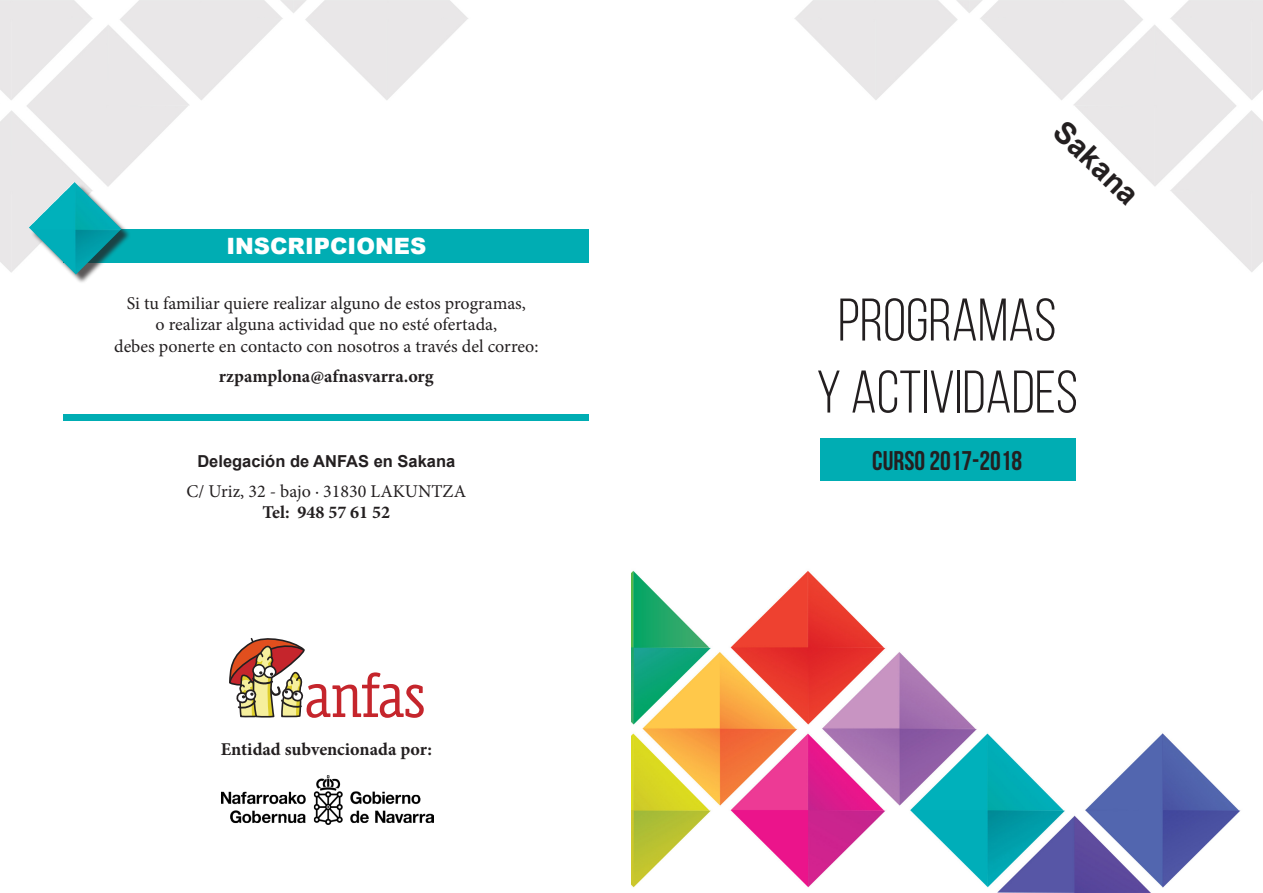
<style>
.page{position:relative;width:1263px;height:893px;background:#fff}
.page>*{position:absolute;margin:0;border:0;box-sizing:border-box;transform-origin:0 0}
.t1{font:60px "Bebas Neue";color:#231f20}
.t2{font:700 30px "Arial";color:#231f20}
.t3{font:700 27px "Bebas Neue";color:#231f20}
.t4{font:900 22.5px "Arial";color:#fff}
.t5{font:18px "Minion Pro";color:#231f20}
.t6{font:700 18px "Minion Pro";color:#231f20}
.t7{font:700 16.5px "Arial";color:#231f20}
</style>
<div class="page">
<img style="left:0;top:0;width:504px;height:273px">
<div style="left:64px;top:230px;width:525px;height:33px;background:#00adb3"></div>
<div style="left:64px;top:414px;width:525px;height:6px;background:#00adb3"></div>
<div style="left:31px;top:184px;width:101px;height:101px;background:#231f20;opacity:.75"></div>
<img style="left:29px;top:182px;width:92px;height:93px">
<div style="left:821px;top:438px;width:255px;height:42px;background:#00adb3"></div>
<img style="left:631px;top:571px;width:610px;height:322px">
<img style="left:222px;top:776px;width:211px;height:48px">
<svg style="left:229px;top:638px;width:195px;height:80px"></svg>
<p class="t4" style="left:226px;top:230px;width:201px">INSCRIPCIONES</p>
<p class="t5" style="left:127px;top:291px;width:401px">Si tu familiar quiere realizar alguno de estos programas,</p>
<p class="t5" style="left:155px;top:312px;width:343px">o realizar alguna actividad que no esté ofertada,</p>
<p class="t5" style="left:114px;top:334px;width:426px">debes ponerte en contacto con nosotros a través del correo:</p>
<p class="t6" style="left:219px;top:363px;width:216px">rzpamplona@afnasvarra.org</p>
<p class="t7" style="left:197px;top:450px;width:259px">Delegación de ANFAS en Sakana</p>
<p class="t5" style="left:187px;top:479px;width:281px">C/ Uriz, 32 - bajo · 31830 LAKUNTZA</p>
<p class="t6" style="left:263px;top:500px;width:129px">Tel: 948 57 61 52</p>
<p class="t6" style="left:221px;top:736px;width:213px">Entidad subvencionada por:</p>
<p class="t2" style="left:1072px;top:112px;width:107px;rotate:44deg">Sakana</p>
<p class="t1" style="left:838px;top:288px;width:220px">PROGRAMAS</p>
<p class="t1" style="left:816px;top:360px;width:263px">Y ACTIVIDADES</p>
<p class="t3" style="left:872px;top:446px;width:151px">CURSO 2017-2018</p>
</div>
